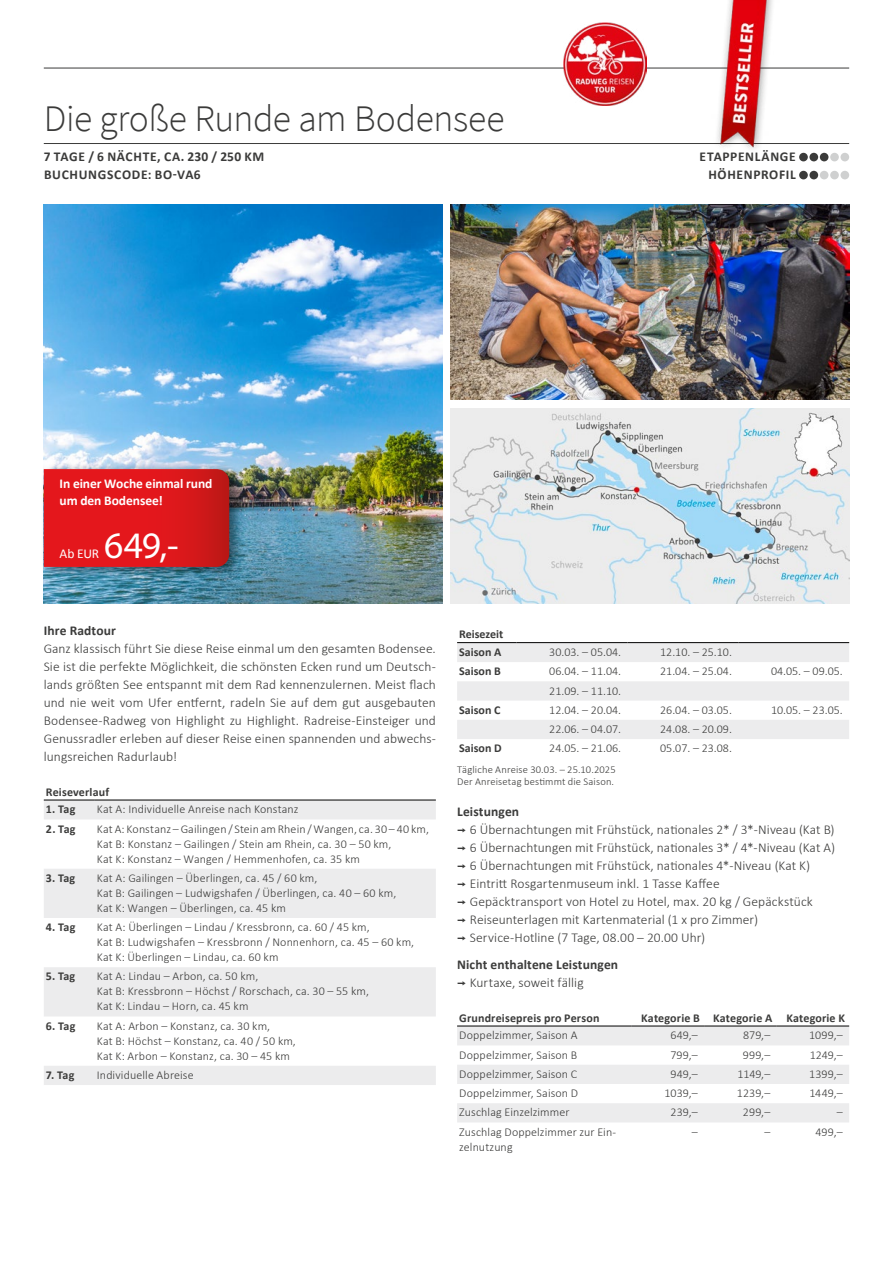
<style>
.page{position:relative;width:893px;height:1263px;background:#fff}
.page>*{position:absolute;margin:0;border:0;box-sizing:border-box;transform-origin:0 0}
.t1{font:300 37.5px "Source Sans Pro";letter-spacing:-.01em;color:#3b3b3a}
.t2{font:37.5px "Myriad Pro";color:#fff}
.t3{font:300 13.5px/18px "Calibri";letter-spacing:.005em;color:#3b3b3a;text-align:justify}
.t4{font:700 13.5px/18px "Calibri";letter-spacing:.035em;color:#3b3b3a}
.t5{font:700 13.5px/18px "Calibri";letter-spacing:.01em;color:#3b3b3a}
.t6{font:700 13.5px/17.2px "Calibri";letter-spacing:-.005em;color:#fff}
.t7{font:13.5px "Calibri";color:#fff}
.t8{font:300 12px/15px "Calibri";letter-spacing:.01em;color:#3b3b3a}
.t9{font:700 12px/17.7px "Calibri";letter-spacing:.01em;color:#3b3b3a}
.t10{font:300 10.5px/12px "Calibri";letter-spacing:.015em;color:#3b3b3a}
.s1{font-weight:700}
.s2{font-family:"Interstate";font-weight:400}
.s3{font-weight:300}
</style>
<div class="page">
<img style="left:44px;top:204px;width:398px;height:400px">
<img style="left:451px;top:204px;width:398px;height:196px">
<img style="left:451px;top:408px;width:398px;height:196px">
<div style="left:40px;top:463px;width:205px;height:116px;background:#000;opacity:.45"></div>
<svg style="left:44px;top:469px;width:185px;height:98px;background:#dc171b"></svg>
<hr style="left:44px;top:143px;width:805px;height:1px;background:#3b3b3a">
<hr style="left:44px;top:68px;width:805px;height:1px;background:#3b3b3a">
<div style="left:799px;top:153px;width:9px;height:8px;background:#3b3b3a;border-radius:50%"></div>
<div style="left:809px;top:153px;width:9px;height:8px;background:#3b3b3a;border-radius:50%"></div>
<div style="left:820px;top:153px;width:8px;height:8px;background:#3b3b3a;border-radius:50%"></div>
<div style="left:830px;top:153px;width:9px;height:8px;background:#cfd0d0;border-radius:50%"></div>
<div style="left:840px;top:153px;width:9px;height:8px;background:#cfd0d0;border-radius:50%"></div>
<div style="left:799px;top:171px;width:9px;height:8px;background:#3b3b3a;border-radius:50%"></div>
<div style="left:809px;top:171px;width:9px;height:8px;background:#3b3b3a;border-radius:50%"></div>
<div style="left:820px;top:171px;width:8px;height:8px;background:#cfd0d0;border-radius:50%"></div>
<div style="left:830px;top:171px;width:9px;height:8px;background:#cfd0d0;border-radius:50%"></div>
<div style="left:840px;top:171px;width:9px;height:8px;background:#cfd0d0;border-radius:50%"></div>
<img style="left:564px;top:23px;width:83px;height:83px">
<img style="left:711px;top:0;width:68px;height:149px">
<svg style="left:44px;top:801px;width:392px;height:284px"></svg>
<hr style="left:44px;top:800px;width:51px;height:1px;background:#000">
<hr style="left:95px;top:800px;width:341px;height:1px;background:#000">
<svg style="left:457px;top:643px;width:392px;height:96px"></svg>
<hr style="left:457px;top:642px;width:60px;height:1px;background:#000">
<hr style="left:517px;top:642px;width:110px;height:1px;background:#000">
<hr style="left:627px;top:642px;width:111px;height:1px;background:#000">
<hr style="left:738px;top:642px;width:111px;height:1px;background:#000">
<svg style="left:457px;top:1027px;width:392px;height:95px"></svg>
<hr style="left:457px;top:1026px;width:175px;height:1px;background:#000">
<hr style="left:632px;top:1026px;width:72px;height:1px;background:#000">
<hr style="left:704px;top:1026px;width:73px;height:1px;background:#000">
<hr style="left:777px;top:1026px;width:72px;height:1px;background:#000">
<h1 class="t1" style="left:44px;top:96px;width:462px">Die große Runde am Bodensee</h1>
<p class="t4" style="left:44px;top:147px;width:222px">7 TAGE / 6 NÄCHTE, CA. 230 / 250 KM<br>BUCHUNGSCODE: BO-VA6</p>
<p class="t4" style="left:700px;top:147px;width:98px;text-align:right">ETAPPENLÄNGE<br>HÖHENPROFIL</p>
<p class="t6" style="left:60px;top:474px;width:154px">In einer Woche einmal rund um den Bodensee!</p>
<h1 class="t2" style="left:104px;top:522px;width:76px">649,-</h1>
<p class="t7" style="left:60px;top:544px;width:41px">Ab EUR</p>
<p class="t5" style="left:44px;top:621px;width:74px">Ihre Radtour</p>
<p class="t3" style="left:44px;top:640px;width:394px">Ganz klassisch führt Sie diese Reise einmal um den gesamten Bodensee.<br>Sie ist die perfekte Möglichkeit, die schönsten Ecken rund um Deutsch&shy;lands größten See entspannt mit dem Rad kennenzulernen. Meist flach und nie weit vom Ufer entfernt, radeln Sie auf dem gut ausgebauten Bodensee-Radweg von Highlight zu Highlight. Radreise-Einsteiger und Genussradler erleben auf dieser Reise einen spannenden und abwechs&shy;lungsreichen Radurlaub!</p>
<p class="t9" style="left:46px;top:782px;width:65px">Reiseverlauf</p>
<p class="t9" style="left:46px;top:800px;width:31px">1. Tag</p>
<p class="t8" style="left:97px;top:802px;width:203px">Kat A: Individuelle Anreise nach Konstanz</p>
<p class="t9" style="left:46px;top:819px;width:31px">2. Tag</p>
<p class="t8" style="left:97px;top:821px;width:333px">Kat A: Konstanz – Gailingen / Stein am Rhein / Wangen, ca. 30 – 40 km,<br>Kat B: Konstanz – Gailingen / Stein am Rhein, ca. 30 – 50 km,<br>Kat K: Konstanz – Wangen / Hemmenhofen, ca. 35 km</p>
<p class="t9" style="left:46px;top:869px;width:31px">3. Tag</p>
<p class="t8" style="left:97px;top:870px;width:301px">Kat A: Gailingen – Überlingen, ca. 45 / 60 km,<br>Kat B: Gailingen – Ludwigshafen / Überlingen, ca. 40 – 60 km,<br>Kat K: Wangen – Überlingen, ca. 45 km</p>
<p class="t9" style="left:46px;top:918px;width:31px">4. Tag</p>
<p class="t8" style="left:97px;top:920px;width:319px">Kat A: Überlingen – Lindau / Kressbronn, ca. 60 / 45 km,<br>Kat B: Ludwigshafen – Kressbronn / Nonnenhorn, ca. 45 – 60 km,<br>Kat K: Überlingen – Lindau, ca. 60 km</p>
<p class="t9" style="left:46px;top:967px;width:31px">5. Tag</p>
<p class="t8" style="left:97px;top:969px;width:274px">Kat A: Lindau – Arbon, ca. 50 km,<br>Kat B: Kressbronn – Höchst / Rorschach, ca. 30 – 55 km,<br>Kat K: Lindau – Horn, ca. 45 km</p>
<p class="t9" style="left:46px;top:1016px;width:31px">6. Tag</p>
<p class="t8" style="left:97px;top:1018px;width:200px">Kat A: Arbon – Konstanz, ca. 30 km,<br>Kat B: Höchst – Konstanz, ca. 40 / 50 km,<br>Kat K: Arbon – Konstanz, ca. 30 – 45 km</p>
<p class="t9" style="left:46px;top:1066px;width:30px">7. Tag</p>
<p class="t8" style="left:97px;top:1067px;width:98px">Individuelle Abreise</p>
<p class="t9" style="left:459px;top:625px;width:45px">Reisezeit<br>Saison A</p>
<p class="t8" style="left:549px;top:644px;width:73px">30.03. – 05.04.</p>
<p class="t8" style="left:660px;top:644px;width:73px">12.10. – 25.10.</p>
<p class="t9" style="left:459px;top:662px;width:43px">Saison B</p>
<p class="t8" style="left:549px;top:664px;width:73px">06.04. – 11.04.</p>
<p class="t8" style="left:660px;top:664px;width:73px">21.04. – 25.04.</p>
<p class="t8" style="left:771px;top:664px;width:73px">04.05. – 09.05.</p>
<p class="t8" style="left:549px;top:683px;width:73px">21.09. – 11.10.</p>
<p class="t9" style="left:459px;top:700px;width:43px">Saison C</p>
<p class="t8" style="left:549px;top:702px;width:73px">12.04. – 20.04.</p>
<p class="t8" style="left:660px;top:702px;width:73px">26.04. – 03.05.</p>
<p class="t8" style="left:771px;top:702px;width:73px">10.05. – 23.05.</p>
<p class="t8" style="left:549px;top:721px;width:73px">22.06. – 04.07.</p>
<p class="t8" style="left:660px;top:721px;width:73px">24.08. – 20.09.</p>
<p class="t9" style="left:459px;top:739px;width:44px">Saison D</p>
<p class="t8" style="left:549px;top:741px;width:73px">24.05. – 21.06.</p>
<p class="t8" style="left:660px;top:741px;width:73px">05.07. – 23.08.</p>
<p class="t10" style="left:457px;top:763px;width:160px">Tägliche Anreise 30.03. – 25.10.2025<br>Der Anreisetag bestimmt die Saison.</p>
<p class="t3" style="left:457px;top:803px;width:379px;text-align:left"><span class="s1">Leistungen<br></span><span class="s2">¬</span> 6 Übernachtungen mit Frühstück, nationales 2* / 3*-Niveau (Kat B) <span class="s2">¬</span> 6 Übernachtungen mit Frühstück, nationales 3* / 4*-Niveau (Kat A) <span class="s2">¬</span> 6 Übernachtungen mit Frühstück, nationales 4*-Niveau (Kat K)<br><span class="s2">¬</span> Eintritt Rosgartenmuseum inkl. 1 Tasse Kaffee<br><span class="s2">¬</span> Gepäcktransport von Hotel zu Hotel, max. 20 kg / Gepäckstück<br><span class="s2">¬</span> Reiseunterlagen mit Kartenmaterial (1 x pro Zimmer)<br><span class="s2">¬</span> Service-Hotline (7 Tage, 08.00 – 20.00 Uhr)</p>
<p class="t5" style="left:457px;top:955px;width:163px">Nicht enthaltene Leistungen <span class="s2">¬</span> <span class="s3">Kurtaxe, soweit fällig</span></p>
<p class="t9" style="left:459px;top:1008px;width:142px">Grundreisepreis pro Person</p>
<p class="t9" style="left:641px;top:1008px;width:205px">Kategorie B Kategorie A Kategorie K</p>
<p class="t8" style="left:459px;top:1028px;width:120px">Doppelzimmer, Saison A</p>
<p class="t8" style="left:670px;top:1028px;width:29px">649,–</p>
<p class="t8" style="left:743px;top:1028px;width:29px">879,–</p>
<p class="t8" style="left:809px;top:1028px;width:35px">1099,–</p>
<p class="t8" style="left:459px;top:1047px;width:120px">Doppelzimmer, Saison B</p>
<p class="t8" style="left:670px;top:1047px;width:29px">799,–</p>
<p class="t8" style="left:743px;top:1047px;width:29px">999,–</p>
<p class="t8" style="left:810px;top:1047px;width:35px">1249,–</p>
<p class="t8" style="left:459px;top:1066px;width:120px">Doppelzimmer, Saison C</p>
<p class="t8" style="left:670px;top:1066px;width:29px">949,–</p>
<p class="t8" style="left:737px;top:1066px;width:34px">1149,–</p>
<p class="t8" style="left:809px;top:1066px;width:35px">1399,–</p>
<p class="t8" style="left:459px;top:1085px;width:120px">Doppelzimmer, Saison D</p>
<p class="t8" style="left:665px;top:1085px;width:35px">1039,–</p>
<p class="t8" style="left:737px;top:1085px;width:35px">1239,–</p>
<p class="t8" style="left:809px;top:1085px;width:35px">1449,–</p>
<p class="t8" style="left:459px;top:1105px;width:112px">Zuschlag Einzelzimmer</p>
<p class="t8" style="left:671px;top:1105px;width:29px">239,–</p>
<p class="t8" style="left:743px;top:1105px;width:29px">299,–</p>
<p class="t8" style="left:837px;top:1105px;width:7px">–</p>
<p class="t8" style="left:459px;top:1124px;width:158px">Zuschlag Doppelzimmer zur Ein&shy;zelnutzung</p>
<p class="t8" style="left:692px;top:1124px;width:7px">–</p>
<p class="t8" style="left:764px;top:1124px;width:7px">–</p>
<p class="t8" style="left:815px;top:1124px;width:29px">499,–</p>
</div>
